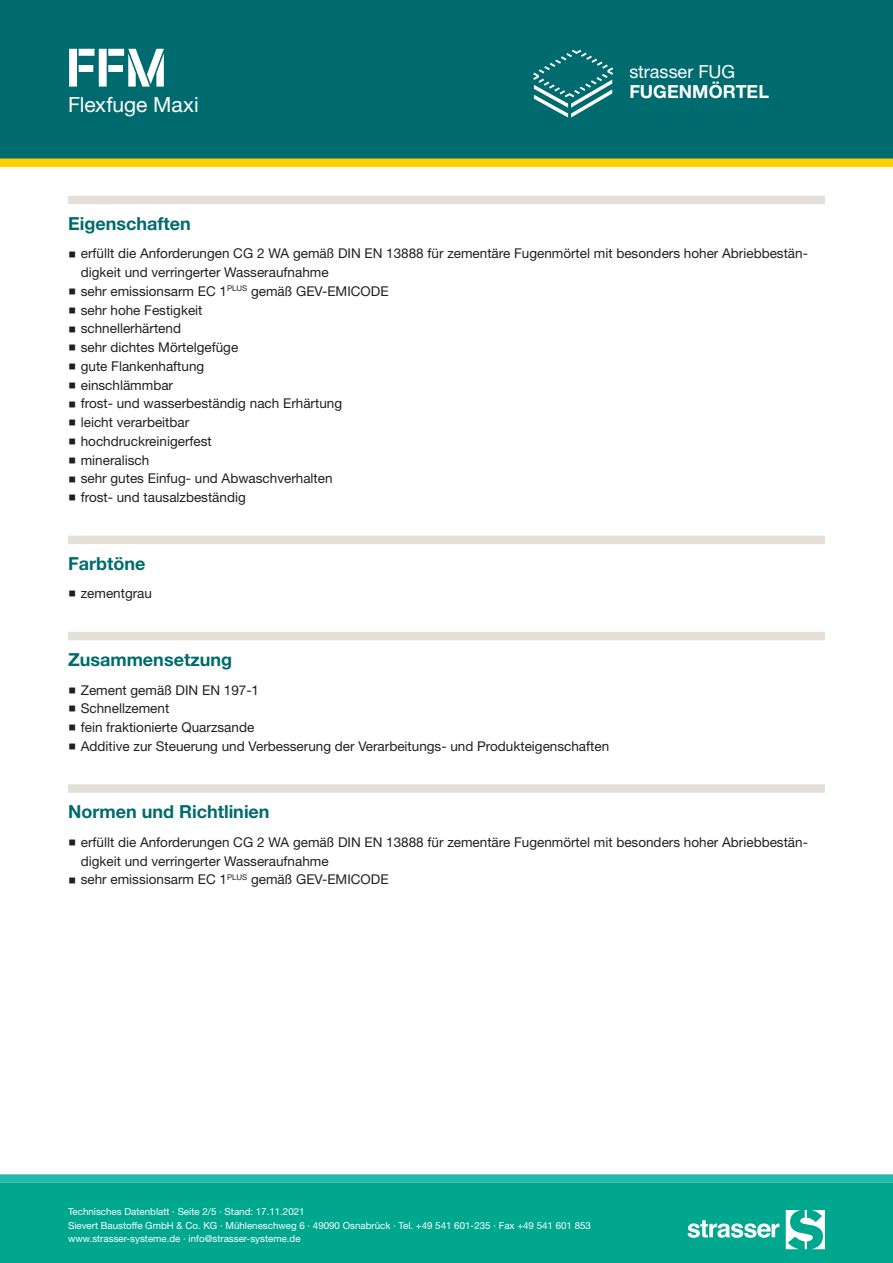
<style>
.page{position:relative;width:893px;height:1263px;background:#fff}
.page>*{position:absolute;margin:0;border:0;box-sizing:border-box;transform-origin:0 0}
.CB_AF_STR_Produkt_ku{font:700 54px "Standard CT Stencil";color:#fff}
.CB_AF_STR_Produkt_la{font:21px "Helvetica Neue LT Std";letter-spacing:-.005em;color:#fff}
.CB_AF_STR_Ueberschri{font:700 18px "Helvetica Neue LT Std";color:#006b6e}
.CB_AF_STR_Produktgru{font:18px "Helvetica Neue LT Std";color:#fff}
.CB_AF_STR_Produktgru-2{font:700 18px "Helvetica Neue LT Std";letter-spacing:.005em;color:#fff}
.t1{font:13.5px/18.8px "Helvetica Neue LT Std";color:#231f20}
.t2{font:9.75px/13.5px "Helvetica Neue LT Std";color:#fff}
</style>
<div class="page">
<div style="left:0;top:0;width:893px;height:159px;background:#006b6e"></div>
<div style="left:0;top:159px;width:893px;height:8px;background:#fed105"></div>
<svg style="left:533px;top:50px;width:80px;height:68px"></svg>
<div style="left:0;top:1174px;width:893px;height:9px;background:#22bbab"></div>
<div style="left:0;top:1183px;width:893px;height:80px;background:#00a78f"></div>
<svg style="left:688px;top:1220px;width:91px;height:18px"></svg>
<svg style="left:786px;top:1210px;width:39px;height:39px"></svg>
<div style="left:68px;top:196px;width:757px;height:8px;background:#e5e0d7"></div>
<div style="left:68px;top:536px;width:757px;height:8px;background:#e5e0d7"></div>
<div style="left:68px;top:632px;width:757px;height:8px;background:#e5e0d7"></div>
<div style="left:68px;top:784px;width:757px;height:9px;background:#e5e0d7"></div>
<p class="CB_AF_STR_Produkt_ku" style="left:66px;top:34px;width:103px">FFM</p>
<p class="CB_AF_STR_Produkt_la" style="left:68px;top:92px;width:132px">Flexfuge Maxi</p>
<p class="CB_AF_STR_Produktgru" style="left:629px;top:61px;width:107px">strasser FUG</p>
<p class="CB_AF_STR_Produktgru-2" style="left:629px;top:81px;width:141px">FUGENMÖRTEL</p>
<p class="CB_AF_STR_Ueberschri" style="left:68px;top:212px;width:124px">Eigenschaften</p>
<p class="t1" style="left:81px;top:244px;width:729px">erfüllt die Anforderungen CG 2 WA gemäß DIN EN 13888 für zementäre Fugenmörtel mit besonders hoher Abriebbestän&shy;digkeit und verringerter Wasseraufnahme</p>
<p class="t1" style="left:81px;top:282px;width:309px">sehr emissionsarm EC 1<sup>PLUS</sup> gemäß GEV-EMICODE</p>
<p class="t1" style="left:81px;top:300px;width:123px">sehr hohe Festigkeit</p>
<p class="t1" style="left:81px;top:319px;width:102px">schnellerhärtend</p>
<p class="t1" style="left:81px;top:338px;width:159px">sehr dichtes Mörtelgefüge</p>
<p class="t1" style="left:81px;top:357px;width:125px">gute Flankenhaftung</p>
<p class="t1" style="left:81px;top:375px;width:94px">einschlämmbar</p>
<p class="t1" style="left:81px;top:394px;width:263px">frost- und wasserbeständig nach Erhärtung</p>
<p class="t1" style="left:81px;top:413px;width:110px">leicht verarbeitbar</p>
<p class="t1" style="left:81px;top:432px;width:133px">hochdruckreinigerfest</p>
<p class="t1" style="left:81px;top:450px;width:70px">mineralisch</p>
<p class="t1" style="left:81px;top:469px;width:253px">sehr gutes Einfug- und Abwaschverhalten</p>
<p class="t1" style="left:81px;top:488px;width:167px">frost- und tausalzbeständig</p>
<p class="CB_AF_STR_Ueberschri" style="left:68px;top:552px;width:79px">Farbtöne</p>
<p class="t1" style="left:81px;top:584px;width:73px">zementgrau</p>
<p class="CB_AF_STR_Ueberschri" style="left:68px;top:648px;width:165px">Zusammensetzung</p>
<p class="t1" style="left:81px;top:680px;width:180px">Zement gemäß DIN EN 197-1</p>
<p class="t1" style="left:81px;top:699px;width:90px">Schnellzement</p>
<p class="t1" style="left:81px;top:718px;width:175px">fein fraktionierte Quarzsande</p>
<p class="t1" style="left:81px;top:736px;width:530px">Additive zur Steuerung und Verbesserung der Verarbeitungs- und Produkteigenschaften</p>
<p class="CB_AF_STR_Ueberschri" style="left:68px;top:801px;width:203px">Normen und Richtlinien</p>
<p class="t1" style="left:81px;top:832px;width:729px">erfüllt die Anforderungen CG 2 WA gemäß DIN EN 13888 für zementäre Fugenmörtel mit besonders hoher Abriebbestän&shy;digkeit und verringerter Wasseraufnahme</p>
<p class="t1" style="left:81px;top:870px;width:309px">sehr emissionsarm EC 1<sup>PLUS</sup> gemäß GEV-EMICODE</p>
<p class="t2" style="left:68px;top:1205px;width:524px">Technisches Datenblatt · Seite 2/5 · Stand: 17.11.2021<br>Sievert Baustoffe GmbH &amp; Co. KG · Mühleneschweg 6 · 49090 Osnabrück · Tel. +49 541 601-235 · Fax +49 541 601 853 www.strasser-systeme.de · info@strasser-systeme.de</p>
</div>
